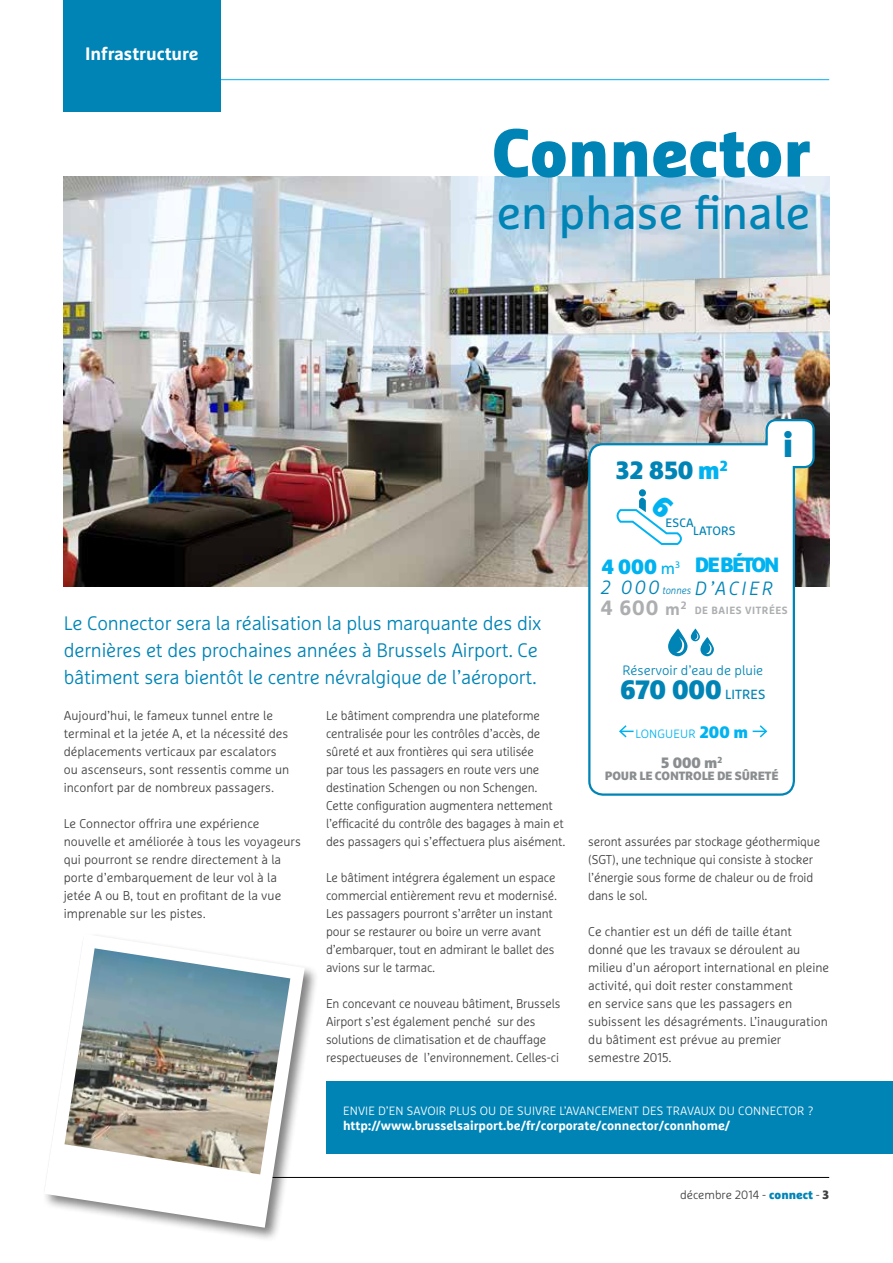
<style>
.page{position:relative;width:893px;height:1263px;background:#fff}
.page>*{position:absolute;margin:0;border:0;box-sizing:border-box;transform-origin:0 0}
.t1{font:900 67.5px "Marselis Pro";color:#0084b6}
.t2{font:46.5px "Marselis Pro";color:#0084b6}
.t3{font:900 33.9px "Marselis Pro";color:#0084b6}
.t4{font:900 26.55px "Marselis Pro";color:#0084b6}
.t5{font:900 24.9px "Marselis Pro";color:#0084b6}
.t6{font:900 20.7px/43.2px "Marselis Pro";letter-spacing:-.09em;color:#00b3f0}
.t7{font:300 19.5px/27px "Marselis Pro";letter-spacing:-.01em;color:#0084b6}
.t8{font:italic 300 19.2px "Marselis Pro";letter-spacing:.15em;color:#0084b6}
.t9{font:700 18px "Marselis Pro";color:#fff}
.t10{font:900 15px "Marselis Pro";color:#8b8e90}
.t11{font:300 13.5px "Marselis Pro";color:#0084b6}
.t12{font:300 12.75px/18px "Marselis Pro";letter-spacing:-.01em;color:#414042}
.t13{font:700 12.75px "Marselis Pro";color:#fff}
.t14{font:12.15px "Marselis Pro";letter-spacing:.01em;color:#0084b6}
.t15{font:300 12px "Marselis Pro";letter-spacing:.01em;color:#fff}
.t16{font:900 12px "Marselis Pro";letter-spacing:-.01em;color:#8b8e90}
.t17{font:300 12px "Marselis Pro";color:#414042}
.t18{font:300 12px "Marselis Pro";letter-spacing:.01em;color:#00b3f0}
.t19{font:700 10.5px "Marselis Pro";letter-spacing:.055em;color:#acaeb0}
.s1{color:#00b3f0}
.s2{font-weight:400;font-size:16.2px}
.s3{font-weight:700;color:#acaeb0}
.s4{font-weight:700;font-size:16.8px;color:#acaeb0}
.s5{font-size:10.5px}
.s6{font-weight:400;font-size:13.2px}
.s7{font-weight:900;font-size:16.65px}
.s8{font-weight:900;color:#0084b6}
.s9{font-weight:900}
</style>
<div class="page">
<hr style="left:64px;top:79px;width:765px;height:1px;background:#00b3f0">
<hr style="left:64px;top:1177px;width:765px;height:1px;background:#000">
<img style="left:64px;top:176px;width:765px;height:411px">
<div style="left:326px;top:1081px;width:567px;height:72px;background:#0084b6"></div>
<div style="left:41px;top:931px;width:278px;height:311px;background:#000;opacity:.5"></div>
<svg style="left:44px;top:934px;width:261px;height:294px"></svg>
<svg style="left:587px;top:418px;width:229px;height:378px"></svg>
<div style="left:639px;top:489px;width:7px;height:7px;background:#0084b6;border-radius:50%"></div>
<svg style="left:668px;top:628px;width:46px;height:28px"></svg>
<svg style="left:753px;top:724px;width:15px;height:15px"></svg>
<svg style="left:618px;top:724px;width:16px;height:15px"></svg>
<div style="left:64px;top:0;width:157px;height:111px;background:#0084b6"></div>
<svg style="left:614px;top:494px;width:71px;height:52px"></svg>
<h3 class="t9" style="left:85px;top:43px;width:115px">Infrastructure</h3>
<h1 class="t1" style="left:492px;top:110px;width:320px">Connector</h1>
<h2 class="t2" style="left:497px;top:185px;width:315px">en phase finale</h2>
<h3 class="t5" style="left:616px;top:455px;width:113px">32 850 <span class="s1">m</span><sup>2</sup></h3>
<p class="t14" style="left:665px;top:516px;width:30px">ESCA</p>
<p class="t14" style="left:693px;top:523px;width:44px">LATORS</p>
<h3 class="t3" style="left:783px;top:423px;width:12px">i</h3>
<h3 class="t7" style="left:64px;top:609px;width:479px">Le Connector sera la réalisation la plus marquante des dix dernières et des prochaines années à Brussels Airport. Ce bâtiment sera bientôt le centre névralgique de l’aéroport.</h3>
<p class="t12" style="left:64px;top:706px;width:227px">Aujourd’hui, le fameux tunnel entre le terminal et la jetée A, et la nécessité des déplacements verticaux par escalators ou ascenseurs, sont ressentis comme un inconfort par de nombreux passagers.</p>
<p class="t12" style="left:64px;top:814px;width:239px">Le Connector offrira une expérience nouvelle et améliorée à tous les voyageurs qui pourront se rendre directement à la porte d’embarquement de leur vol à la jetée A ou B, tout en profitant de la vue imprenable sur les pistes.</p>
<p class="t12" style="left:326px;top:706px;width:241px">Le bâtiment comprendra une plateforme centralisée pour les contrôles d’accès, de sûreté et aux frontières qui sera utilisée<br>par tous les passagers en route vers une destination Schengen ou non Schengen.<br>Cette configuration augmentera nettement l’efficacité du contrôle des bagages à main et des passagers qui s’effectuera plus aisément.</p>
<p class="t12" style="left:326px;top:868px;width:232px">Le bâtiment intégrera également un espace commercial entièrement revu et modernisé.<br>Les passagers pourront s’arrêter un instant pour se restaurer ou boire un verre avant d’embarquer, tout en admirant le ballet des avions sur le tarmac.</p>
<p class="t12" style="left:326px;top:994px;width:236px">En concevant ce nouveau bâtiment, Brussels Airport s’est également penché sur des solutions de climatisation et de chauffage respectueuses de l’environnement. Celles-ci</p>
<h3 class="t6" style="left:601px;top:543px;width:180px">4 000 <span class="s2">m</span><sup>3</sup> DE BÉTON<br><span class="s3">4 600</span> <span class="s4">m</span><sup>2</sup></h3>
<h3 class="t8" style="left:601px;top:577px;width:174px">2 000 <span class="s5">tonnes</span> D’ACIER</h3>
<p class="t19" style="left:695px;top:604px;width:94px">DE BAIES VITRÉES</p>
<p class="t11" style="left:622px;top:662px;width:142px">Réservoir d’eau de pluie</p>
<h3 class="t4" style="left:620px;top:672px;width:147px">670 000 <span class="s6">LITRES</span></h3>
<p class="t18" style="left:635px;top:726px;width:114px">LONGUEUR <span class="s7">200 m</span></p>
<p class="t10" style="left:661px;top:753px;width:63px">5 000 m<sup>2</sup></p>
<p class="t16" style="left:605px;top:768px;width:175px">POUR LE CONTROLE DE SÛRETÉ</p>
<p class="t12" style="left:588px;top:832px;width:233px">seront assurées par stockage géothermique (SGT), une technique qui consiste à stocker l’énergie sous forme de chaleur ou de froid dans le sol.</p>
<p class="t12" style="left:588px;top:922px;width:242px">Ce chantier est un défi de taille étant donné que les travaux se déroulent au milieu d’un aéroport international en pleine activité, qui doit rester constamment<br>en service sans que les passagers en subissent les désagréments. L’inauguration du bâtiment est prévue au premier semestre 2015.</p>
<p class="t15" style="left:343px;top:1103px;width:472px">ENVIE D’EN SAVOIR PLUS OU DE SUIVRE L’AVANCEMENT DES TRAVAUX DU CONNECTOR ?</p>
<p class="t13" style="left:343px;top:1118px;width:389px">http://www.brusselsairport.be/fr/corporate/connector/connhome/</p>
<p class="t17" style="left:680px;top:1188px;width:151px">décembre 2014 - <span class="s8">connect</span> - <span class="s9">3</span></p>
</div>
